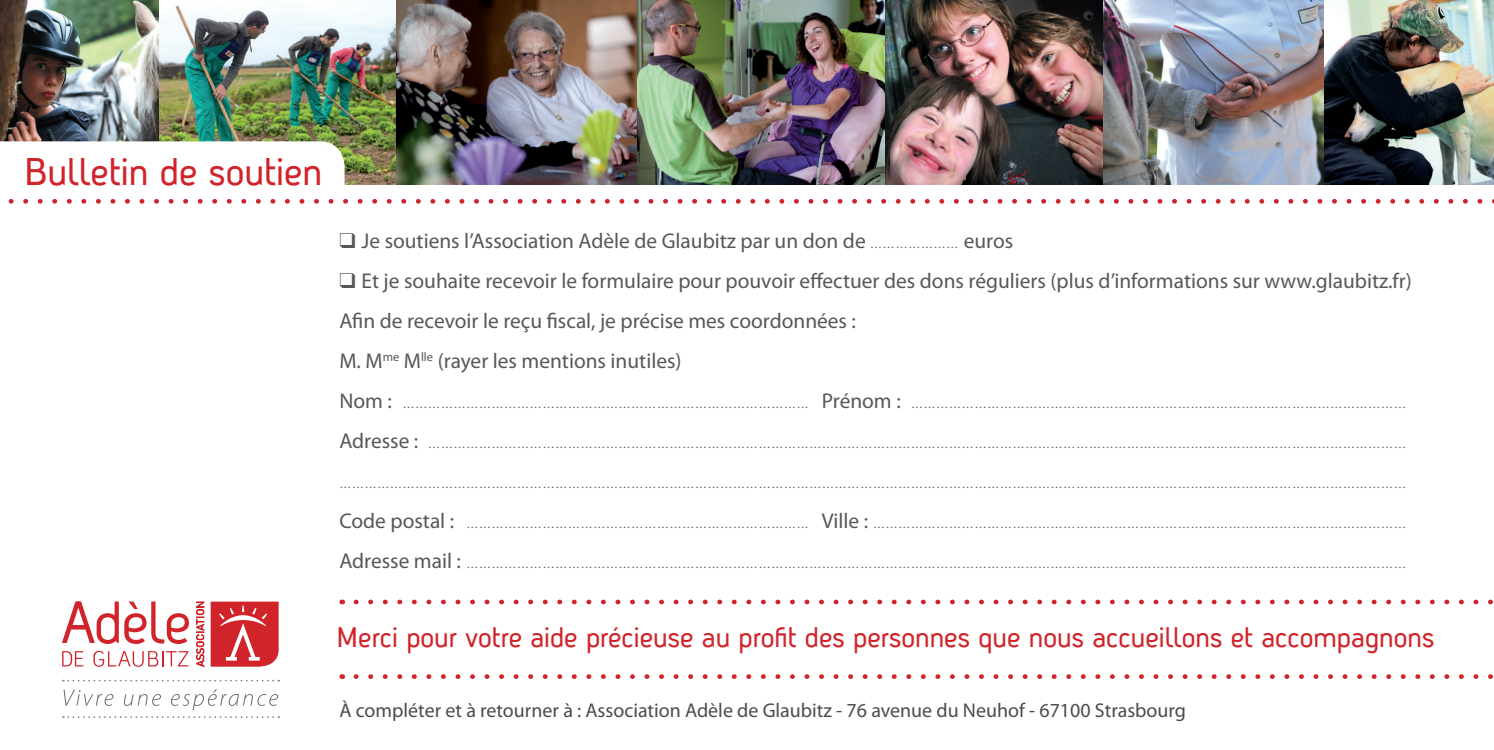
<style>
.page{position:relative;width:1494px;height:750px;background:#fff}
.page>*{position:absolute;margin:0;border:0;box-sizing:border-box;transform-origin:0 0}
.t1{font:37.5px "Antagometrica BT";color:#d1232a}
.t2{font:27.5px "Antagometrica BT";color:#d1232a}
.t3{font:21.5px "Myriad Pro";color:#57585a}
.t4{font:20px "Myriad Pro";color:#4b4c4d}
.t5{font:12px "Myriad Pro";color:#57585a}
.s1{font-size:12px}
.s2{font-size:21.5px}
</style>
<div class="page">
<svg style="left:356px;top:674px;width:1137px;height:5px"></svg>
<svg style="left:356px;top:599px;width:1137px;height:5px"></svg>
<img style="left:1103px;top:0;width:221px;height:141px">
<img style="left:158px;top:0;width:479px;height:141px">
<img style="left:637px;top:0;width:466px;height:141px">
<img style="left:1324px;top:0;width:170px;height:141px">
<img style="left:0;top:0;width:158px;height:141px">
<img style="left:0;top:141px;width:1494px;height:63px">
<svg style="left:196px;top:602px;width:8px;height:65px"></svg>
<svg style="left:62px;top:651px;width:22px;height:15px"></svg>
<svg style="left:93px;top:651px;width:95px;height:16px"></svg>
<svg style="left:62px;top:601px;width:127px;height:43px"></svg>
<svg style="left:211px;top:602px;width:68px;height:65px;background:#d74248"></svg>
<svg style="left:63px;top:680px;width:216px;height:1px"></svg>
<svg style="left:63px;top:716px;width:216px;height:2px"></svg>
<svg style="left:64px;top:689px;width:214px;height:21px"></svg>
<svg style="left:0;top:0;width:4px;height:4px"></svg>
<svg style="left:1490px;top:0;width:4px;height:4px"></svg>
<p class="t1" style="left:24px;top:149px;width:300px">Bulletin de soutien</p>
<p class="t3" style="left:339px;top:229px;width:675px">❑ Je soutiens l’Association Adèle de Glaubitz par un don de <span class="s1">…………………</span> euros</p>
<p class="t3" style="left:339px;top:269px;width:1074px">❑ Et je souhaite recevoir le formulaire pour pouvoir effectuer des dons réguliers (plus d’informations sur www.glaubitz.fr)</p>
<p class="t3" style="left:339px;top:309px;width:518px">Afin de recevoir le reçu fiscal, je précise mes coordonnées :</p>
<p class="t3" style="left:339px;top:349px;width:344px">M. M<sup>me</sup> M<sup>lle</sup> (rayer les mentions inutiles)</p>
<p class="t5" style="left:339px;top:398px;width:1068px"><span class="s2">Nom :</span> …………………………………………………………………………………… <span class="s2">Prénom :</span> ………………………………………………………………………………………………………</p>
<p class="t5" style="left:339px;top:438px;width:1068px"><span class="s2">Adresse :</span> ……………………………………………………………………………………………………………………………………………………………………………………………………………</p>
<p class="t5" style="left:339px;top:478px;width:1068px">………………………………………………………………………………………………………………………………………………………………………………………………………………………………</p>
<p class="t5" style="left:339px;top:518px;width:1068px"><span class="s2">Code postal :</span> ……………………………………………………………………… <span class="s2">Ville :</span> ………………………………………………………………………………………………………………</p>
<p class="t5" style="left:339px;top:558px;width:1068px"><span class="s2">Adresse mail :</span> ……………………………………………………………………………………………………………………………………………………………………………………………………</p>
<p class="t2" style="left:337px;top:621px;width:1099px">Merci pour votre aide précieuse au profit des personnes que nous accueillons et accompagnons</p>
<p class="t4" style="left:339px;top:699px;width:848px">À compléter et à retourner à : Association Adèle de Glaubitz - 76 avenue du Neuhof - 67100 Strasbourg</p>
</div>
